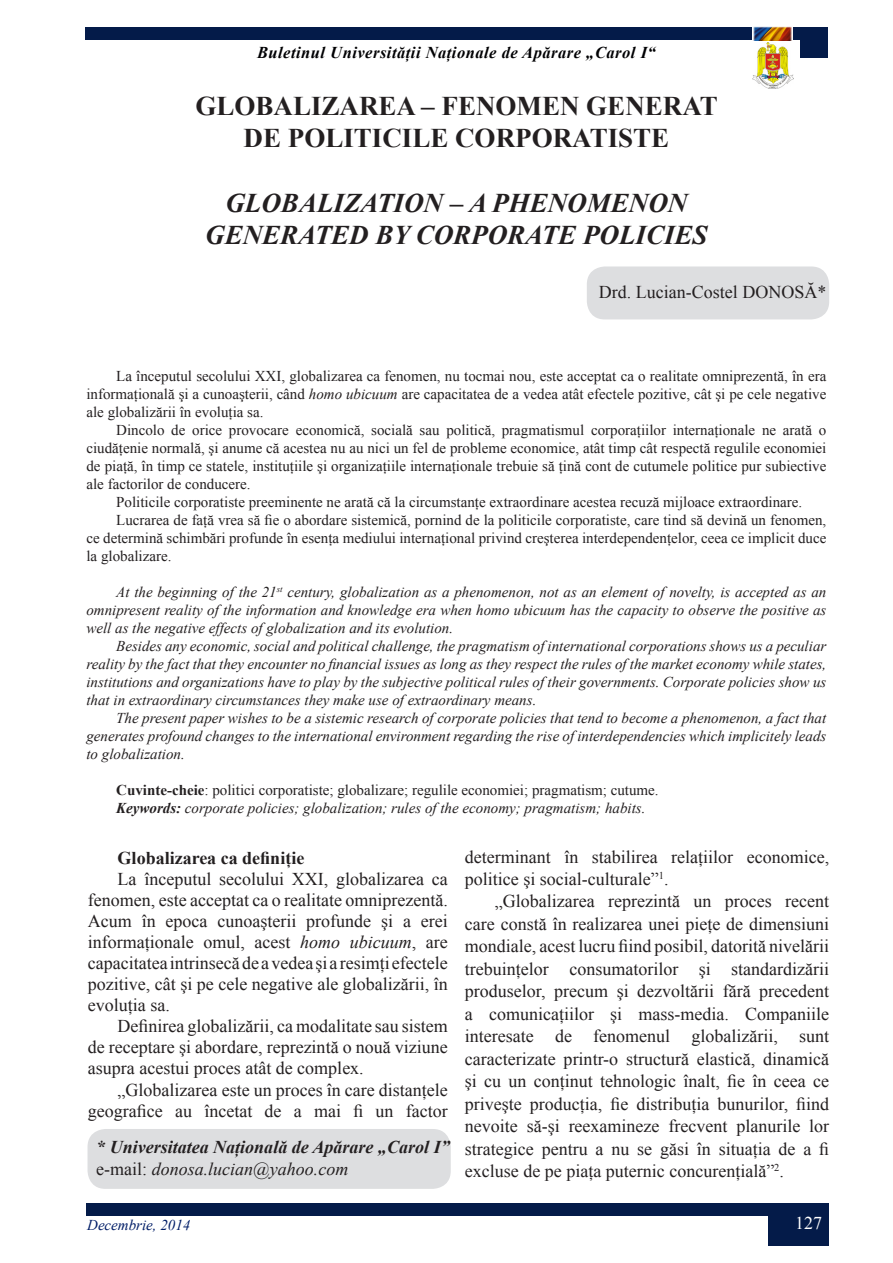
<style>
.page{position:relative;width:893px;height:1263px;background:#fff}
.page>*{position:absolute;margin:0;border:0;box-sizing:border-box;transform-origin:0 0}
.t1{font:italic 700 27px "Times New Roman";color:#231f20}
.t2{font:700 27px "Times New Roman";color:#231f20}
.t3{font:18px/22.5px "Times New Roman";color:#231f20;text-align:justify}
.t4{font:italic 700 18px "Times New Roman";color:#231f20}
.t5{font:italic 18px "Times New Roman";color:#231f20}
.t6{font:700 18px "Times New Roman";color:#231f20}
.t7{font:18px "Times New Roman";color:#fff}
.t8{font:italic 700 16.5px "Times New Roman";letter-spacing:.03em;color:#000103}
.t9{font:15px/18px "Times New Roman";color:#231f20;text-align:justify}
.t10{font:italic 15px/18px "Times New Roman";color:#231f20;text-align:justify}
.t11{font:italic 15px "Times New Roman";color:#001d67}
.s1{font-style:italic}
.s2{font-weight:700}
.s3{font-style:normal}
</style>
<div class="page">
<img style="left:753px;top:43px;width:40px;height:45px">
<div style="left:85px;top:27px;width:743px;height:13px;background:#041b49"></div>
<img style="left:752px;top:27px;width:40px;height:13px">
<div style="left:800px;top:36px;width:28px;height:22px;background:#041b49"></div>
<div style="left:87px;top:1203px;width:742px;height:13px;background:#041b49"></div>
<div style="left:768px;top:1216px;width:61px;height:29px;background:#041b49"></div>
<div style="left:88px;top:1129px;width:363px;height:60px;background:#dddee0;border-radius:18px"></div>
<div style="left:587px;top:266px;width:242px;height:53px;background:#dddee0;border-radius:18px"></div>
<p class="t8" style="left:257px;top:41px;width:400px">Buletinul Universităţii Naţionale de Apărare „Carol I“</p>
<p class="t2" style="left:195px;top:87px;width:524px">GLOBALIZAREA – FENOMEN GENERAT</p>
<p class="t2" style="left:244px;top:119px;width:427px">DE POLITICILE CORPORATISTE</p>
<p class="t1" style="left:225px;top:184px;width:463px">GLOBALIZATION – A PHENOMENON</p>
<p class="t1" style="left:205px;top:216px;width:504px">GENERATED BY CORPORATE POLICIES</p>
<p class="t3" style="left:599px;top:281px;width:229px">Drd. Lucian-Costel DONOSĂ*</p>
<p class="t9" style="left:86px;top:367px;width:741px;text-indent:30px">La începutul secolului XXI, globalizarea ca fenomen, nu tocmai nou, este acceptat ca o realitate omniprezentă, în era informaţională şi a cunoaşterii, când <span class="s1">homo ubicuum</span> are capacitatea de a vedea atât efectele pozitive, cât şi pe cele negative ale globalizării în evoluţia sa.</p>
<p class="t9" style="left:86px;top:421px;width:741px;text-indent:30px">Dincolo de orice provocare economică, socială sau politică, pragmatismul corporaţiilor internaţionale ne arată o ciudăţenie normală, şi anume că acestea nu au nici un fel de probleme economice, atât timp cât respectă regulile economiei de piaţă, în timp ce statele, instituţiile şi organizaţiile internaţionale trebuie să ţină cont de cutumele politice pur subiective ale factorilor de conducere.</p>
<p class="t9" style="left:116px;top:493px;width:688px">Politicile corporatiste preeminente ne arată că la circumstanţe extraordinare acestea recuză mijloace extraordinare.</p>
<p class="t9" style="left:86px;top:511px;width:741px;text-indent:30px">Lucrarea de faţă vrea să fie o abordare sistemică, pornind de la politicile corporatiste, care tind să devină un fenomen, ce determină schimbări profunde în esenţa mediului internaţional privind creşterea interdependenţelor, ceea ce implicit duce la globalizare.</p>
<p class="t10" style="left:86px;top:583px;width:741px;text-indent:30px">At the beginning of the 21<sup>st</sup> century, globalization as a phenomenon, not as an element of novelty, is accepted as an omnipresent reality of the information and knowledge era when homo ubicuum has the capacity to observe the positive as well as the negative effects of globalization and its evolution.</p>
<p class="t10" style="left:86px;top:637px;width:741px;text-indent:30px">Besides any economic, social and political challenge, the pragmatism of international corporations shows us a peculiar reality by the fact that they encounter no financial issues as long as they respect the rules of the market economy while states, institutions and organizations have to play by the subjective political rules of their governments. Corporate policies show us that in extraordinary circumstances they make use of extraordinary means.</p>
<p class="t10" style="left:86px;top:709px;width:741px;text-indent:30px">The present paper wishes to be a sistemic research of corporate policies that tend to become a phenomenon, a fact that generates profound changes to the international environment regarding the rise of interdependencies which implicitely leads to globalization.</p>
<p class="t9" style="left:116px;top:781px;width:544px"><span class="s2">Cuvinte-cheie</span>: politici corporatiste; globalizare; regulile economiei; pragmatism; cutume.</p>
<p class="t10" style="left:116px;top:799px;width:531px"><span class="s2">Keywords:</span> corporate policies; globalization; rules of the economy; pragmatism; habits.</p>
<p class="t6" style="left:118px;top:845px;width:188px">Globalizarea ca definiţie</p>
<p class="t3" style="left:88px;top:868px;width:362px;line-height:21px;text-indent:30px">La începutul secolului XXI, globalizarea ca fenomen, este acceptat ca o realitate omniprezentă.<br>Acum în epoca cunoaşterii profunde şi a erei informaţionale omul, acest <span class="s1">homo ubicuum</span>, are capacitatea intrinsecă de a vedea şi a resimţi efectele pozitive, cât şi pe cele negative ale globalizării, în evoluţia sa.</p>
<p class="t3" style="left:88px;top:1015px;width:362px;line-height:21px;text-indent:30px">Definirea globalizării, ca modalitate sau sistem de receptare şi abordare, reprezintă o nouă viziune asupra acestui proces atât de complex.</p>
<p class="t3" style="left:88px;top:1078px;width:362px;line-height:21.6px;text-align:right">„Globalizarea este un proces în care distanţele geografice au încetat de a mai fi un factor</p>
<p class="t4" style="left:96px;top:1134px;width:355px">* Universitatea Naţională de Apărare „Carol I”</p>
<p class="t5" style="left:96px;top:1156px;width:254px"><span class="s3">e-mail:</span> donosa.lucian@yahoo.com</p>
<p class="t3" style="left:465px;top:846px;width:366px;line-height:21.6px">determinant în stabilirea relaţiilor economice, politice şi social-culturale”<sup>1</sup>.</p>
<p class="t3" style="left:465px;top:889px;width:366px;text-indent:30px">„Globalizarea reprezintă un proces recent care constă în realizarea unei pieţe de dimensiuni mondiale, acest lucru fiind posibil, datorită nivelării trebuinţelor consumatorilor şi standardizării produselor, precum şi dezvoltării fără precedent a comunicaţiilor şi mass-media. Companiile interesate de fenomenul globalizării, sunt caracterizate printr-o structură elastică, dinamică şi cu un conţinut tehnologic înalt, fie în ceea ce priveşte producţia, fie distribuţia bunurilor, fiind nevoite să-şi reexamineze frecvent planurile lor strategice pentru a nu se găsi în situaţia de a fi excluse de pe piaţa puternic concurenţială”<sup>2</sup>.</p>
<p class="t11" style="left:87px;top:1215px;width:105px">Decembrie, 2014</p>
<p class="t7" style="left:795px;top:1210px;width:28px">127</p>
</div>
